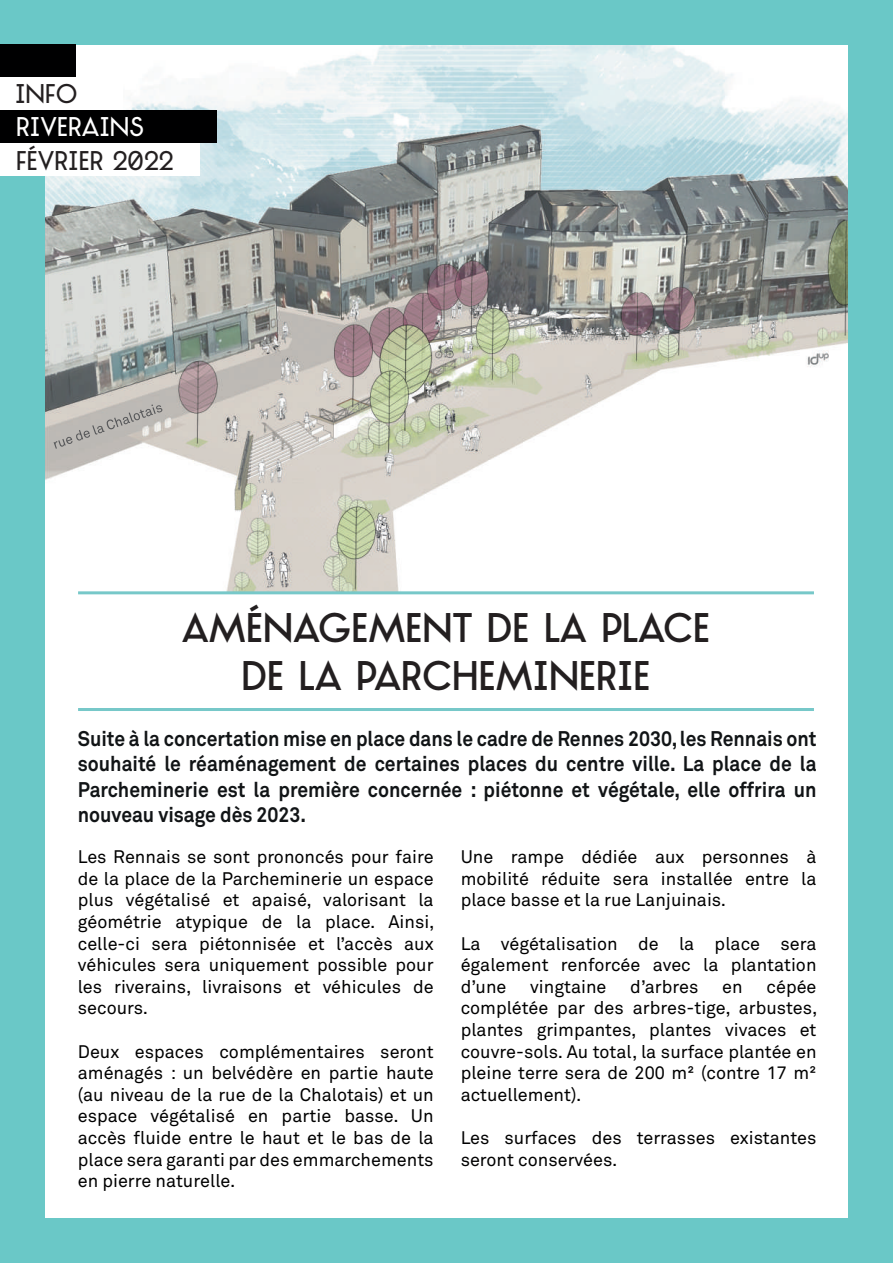
<style>
.page{position:relative;width:893px;height:1263px;background:#fff}
.page>*{position:absolute;margin:0;border:0;box-sizing:border-box;transform-origin:0 0}
.t1{font:700 39px/48px "TJ Evolette A";color:#231f20;text-align:center}
.t2{font:25.5px "TJ Evolette A";color:#231f20}
.t3{font:25.5px "TJ Evolette A";color:#fff}
.t4{font:700 21px/25.2px "Akkurat";color:#111416;text-align:justify;scale:.92 1}
.t5{font:18px/21.6px "Akkurat";color:#000001;text-align:justify}
</style>
<div class="page">
<img style="left:45px;top:44px;width:803px;height:547px">
<div style="left:0;top:33px;width:45px;height:1211px;background:#6ac8c7"></div>
<div style="left:0;top:0;width:893px;height:44px;background:#6ac8c7"></div>
<div style="left:0;top:1219px;width:893px;height:44px;background:#6ac8c7"></div>
<div style="left:0;top:77px;width:122px;height:33px;background:#fff"></div>
<div style="left:0;top:44px;width:76px;height:33px;background:#000001"></div>
<div style="left:0;top:143px;width:199px;height:33px;background:#fff"></div>
<div style="left:0;top:110px;width:217px;height:33px;background:#000001"></div>
<hr style="left:78px;top:591px;width:736px;height:3px;background:#77c8c9">
<hr style="left:78px;top:708px;width:736px;height:3px;background:#77c8c9">
<div style="left:848px;top:0;width:45px;height:1263px;background:#6ac8c7"></div>
<svg style="left:54px;top:404px;width:108px;height:45px;background:#bcb8b4"></svg>
<h2 class="t2" style="left:15px;top:78px;width:64px">INFO</h2>
<h2 class="t3" style="left:16px;top:111px;width:130px">RIVERAINS</h2>
<h2 class="t2" style="left:16px;top:146px;width:158px">FÉVRIER 2022</h2>
<h1 class="t1" style="left:182px;top:604px;width:530px">AMÉNAGEMENT DE LA PLACE<br>DE LA PARCHEMINERIE</h1>
<p class="t4" style="left:78px;top:726px;width:804px">Suite à la concertation mise en place dans le cadre de Rennes 2030, les Rennais ont souhaité le réaménagement de certaines places du centre ville. La place de la Parcheminerie est la première concernée : piétonne et végétale, elle offrira un nouveau visage dès 2023.</p>
<p class="t5" style="left:78px;top:846px;width:358px">Les Rennais se sont prononcés pour faire de la place de la Parcheminerie un espace plus végétalisé et apaisé, valorisant la géométrie atypique de la place. Ainsi, celle-ci sera piétonnisée et l’accès aux véhicules sera uniquement possible pour les riverains, livraisons et véhicules de secours.</p>
<p class="t5" style="left:78px;top:1041px;width:357px">Deux espaces complémentaires seront aménagés : un belvédère en partie haute (au niveau de la rue de la Chalotais) et un espace végétalisé en partie basse. Un accès fluide entre le haut et le bas de la place sera garanti par des emmarchements en pierre naturelle.</p>
<p class="t5" style="left:461px;top:846px;width:357px">Une rampe dédiée aux personnes à mobilité réduite sera installée entre la place basse et la rue Lanjuinais.</p>
<p class="t5" style="left:461px;top:933px;width:357px">La végétalisation de la place sera également renforcée avec la plantation d’une</p>
<p class="t5" style="left:461px;top:976px;width:358px;text-indent:306px">cépée complétée par des arbres-tige, arbustes, plantes grimpantes, plantes vivaces et couvre-sols. Au total, la surface plantée en pleine terre sera de 200 m² (contre 17 m² actuellement).</p>
<p class="t5" style="left:461px;top:1127px;width:357px">Les surfaces des terrasses existantes seront conservées.</p>
<p class="t5" style="left:530px;top:976px;width:78px">vingtaine</p>
<p class="t5" style="left:630px;top:976px;width:70px">d’arbres</p>
<p class="t5" style="left:722px;top:976px;width:22px">en</p>
</div>
